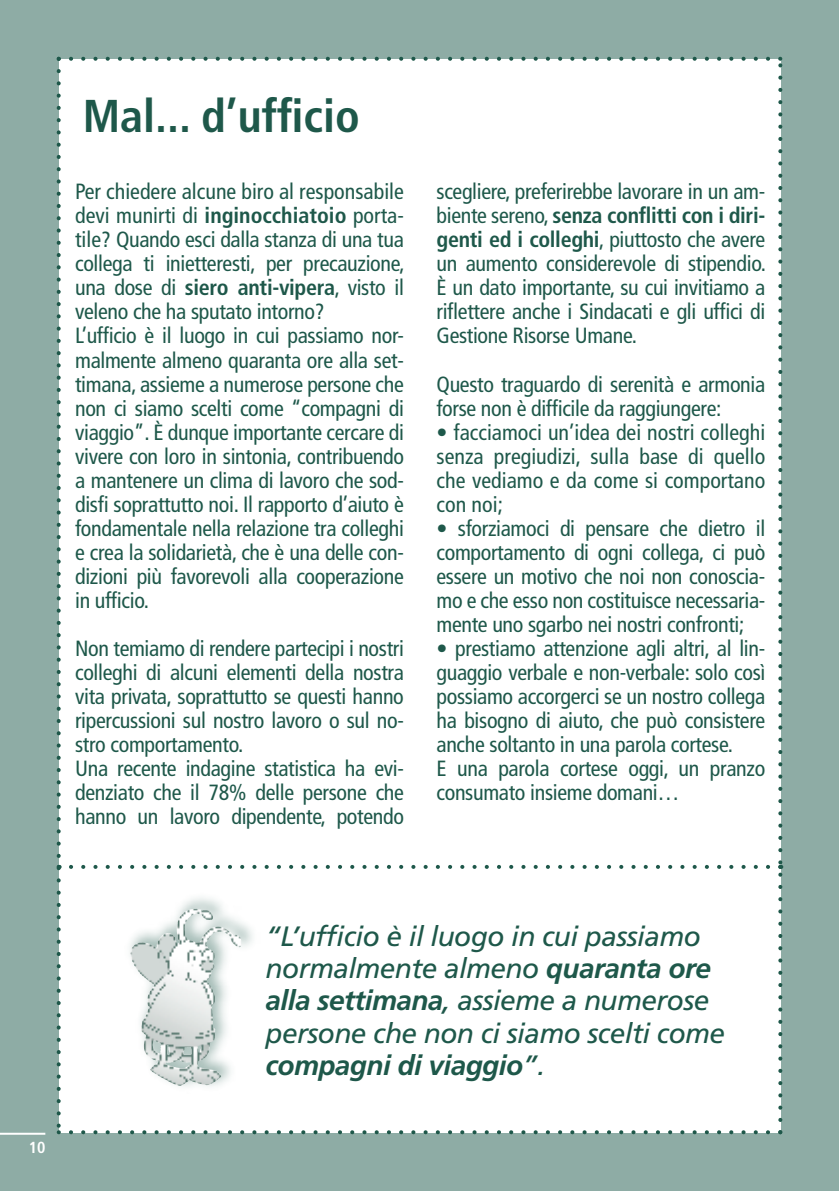
<style>
.page{position:relative;width:839px;height:1191px;background:#8eaca5}
.page>*{position:absolute;margin:0;border:0;box-sizing:border-box;transform-origin:0 0}
.t1{font:700 condensed 46px "Frutiger";color:#1e584a}
.t2{font:italic 28px/32px "Frutiger";letter-spacing:-.02em;color:#1e584a}
.t3{font:condensed 22px/24px "Frutiger";letter-spacing:-.015em;color:#1e584a}
.t4{font:700 condensed 16px "Frutiger";color:#fff}
.s1{font-weight:700}
</style>
<div class="page">
<hr style="left:0;top:1132px;width:45px;height:2px;background:#fff">
<div style="left:57px;top:57px;width:725px;height:1077px;background:#fff"></div>
<h1 class="t1" style="left:83px;top:89px;width:279px">Mal... d’ufficio</h1>
<p class="t3" style="left:75px;top:180px;width:331px">Per chiedere alcune biro al responsabile devi munirti di <span class="s1">inginocchiatoio</span> porta&shy;tile? Quando esci dalla stanza di una tua collega ti inietteresti, per precauzione, una dose di <span class="s1">siero anti-vipera</span>, visto il veleno che ha sputato intorno?<br>L’ufficio è il luogo in cui passiamo nor&shy;malmente almeno quaranta ore alla set&shy;timana, assieme a numerose persone che non ci siamo scelti come “compagni di viaggio”. È dunque importante cercare di vivere con loro in sintonia, contribuendo a mantenere un clima di lavoro che sod&shy;disfi soprattutto noi. Il rapporto d’aiuto è fondamentale nella relazione tra colleghi e crea la solidarietà, che è una delle con&shy;dizioni più favorevoli alla cooperazione in ufficio.</p>
<p class="t3" style="left:75px;top:636px;width:330px">Non temiamo di rendere partecipi i nostri colleghi di alcuni elementi della nostra vita privata, soprattutto se questi hanno ripercussioni sul nostro lavoro o sul no&shy;stro comportamento.<br>Una recente indagine statistica ha evi&shy;denziato che il 78% delle persone che hanno un lavoro dipendente, potendo</p>
<p class="t3" style="left:437px;top:180px;width:331px;text-align:justify">scegliere, preferirebbe lavorare in un am&shy;biente sereno, <span class="s1">senza conflitti con i diri&shy;genti ed i colleghi</span>, piuttosto che avere un aumento considerevole di stipendio.<br>È un dato importante, su cui invitiamo a riflettere anche i Sindacati e gli uffici di Gestione Risorse Umane.</p>
<p class="t3" style="left:437px;top:372px;width:330px">Questo traguardo di serenità e armonia forse non è difficile da raggiungere:</p>
<p class="t3" style="left:437px;top:420px;width:330px;text-align:justify">• facciamoci un’idea dei nostri colleghi senza pregiudizi, sulla base di quello che vediamo e da come si comportano con noi;</p>
<p class="t3" style="left:437px;top:516px;width:330px;text-align:justify">• sforziamoci di pensare che dietro il comportamento di ogni collega, ci può essere un motivo che noi non conoscia&shy;mo e che esso non costituisce necessaria&shy;mente uno sgarbo nei nostri confronti;</p>
<p class="t3" style="left:437px;top:636px;width:330px">• prestiamo attenzione agli altri, al lin&shy;guaggio verbale e non-verbale: solo così possiamo accorgerci se un nostro collega ha bisogno di aiuto, che può consistere anche soltanto in una parola cortese.<br>E una parola cortese oggi, un pranzo consumato insieme domani…</p>
<p class="t4" style="left:29px;top:1137px;width:18px">10</p>
<p class="t2" style="left:266px;top:920px;width:461px">“L’ufficio è il luogo in cui passiamo normalmente almeno <span class="s1">quaranta ore alla settimana</span>, assieme a numerose persone che non ci siamo scelti come <span class="s1">compagni di viaggio</span>”.</p>
</div>
